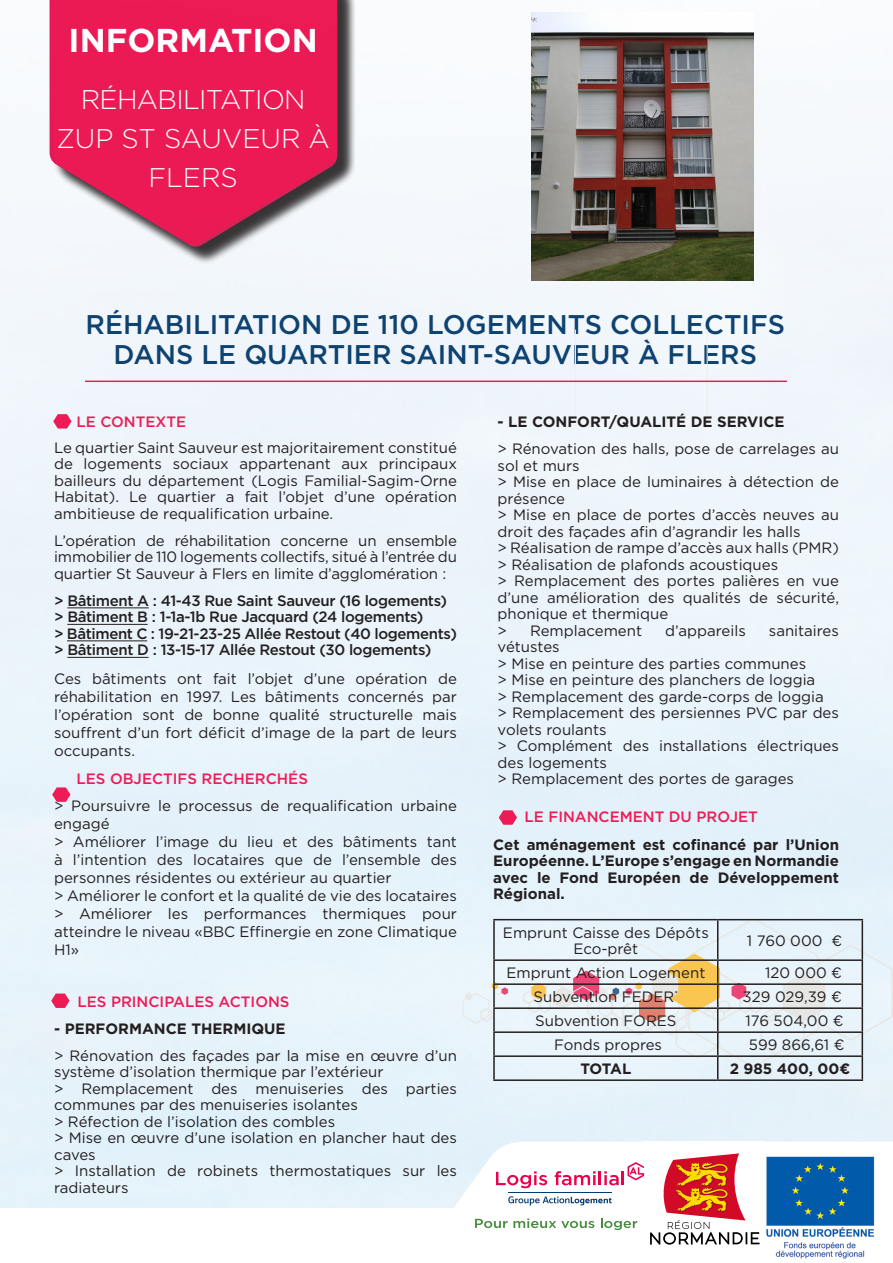
<style>
.page{position:relative;width:893px;height:1263px;background:#fff}
.page>*{position:absolute;margin:0;border:0;box-sizing:border-box;transform-origin:0 0}
.t1{font:700 33px "Gotham";color:#fff}
.t2{font:500 27px/30px "Gotham";color:#0e4270;text-align:center}
.t3{font:300 27px/39px "Gotham";letter-spacing:-.025em;color:#fff;text-align:center}
.t4{font:15px/16.5px "Gotham";color:#231f20}
.t5{font:700 15px/16.5px "Gotham";color:#231f20;text-align:justify}
.t6{font:500 15px "Gotham";letter-spacing:-.025em;color:#231f20}
.t7{font:500 15px "Gotham";color:#ed1b56}
</style>
<div class="page">
<img style="left:0;top:0;width:893px;height:1141px">
<div style="left:479px;top:917px;width:414px;height:151px;background:#e8f3fb"></div>
<svg style="left:462px;top:982px;width:46px;height:42px;background:#eaeff4"></svg>
<img style="left:531px;top:13px;width:222px;height:268px">
<svg style="left:0;top:1141px;width:893px;height:88px;fill:#e6f3fb"></svg>
<hr style="left:47px;top:1207px;width:2px;height:48px;background:#fff">
<div style="left:56px;top:0;width:300px;height:265px;background:#231f20;opacity:.75"></div>
<svg style="left:54px;top:0;width:283px;height:247px;background:#e43768"></svg>
<hr style="left:575px;top:330px;width:1px;height:89px;background:#edf4d4">
<hr style="left:67px;top:608px;width:82px;height:1px;background:#231f20">
<hr style="left:67px;top:624px;width:81px;height:1px;background:#231f20">
<hr style="left:67px;top:641px;width:80px;height:1px;background:#231f20">
<hr style="left:67px;top:657px;width:82px;height:1px;background:#231f20">
<hr style="left:493px;top:919px;width:225px;height:1px;background:#231f20">
<hr style="left:493px;top:920px;width:2px;height:39px;background:#231f20">
<hr style="left:718px;top:919px;width:145px;height:1px;background:#231f20">
<hr style="left:717px;top:920px;width:1px;height:39px;background:#231f20">
<hr style="left:862px;top:920px;width:1px;height:39px;background:#231f20">
<hr style="left:493px;top:959px;width:225px;height:2px;background:#231f20">
<hr style="left:493px;top:961px;width:2px;height:22px;background:#231f20">
<hr style="left:718px;top:959px;width:145px;height:2px;background:#231f20">
<hr style="left:493px;top:983px;width:225px;height:2px;background:#231f20">
<hr style="left:493px;top:985px;width:2px;height:22px;background:#231f20">
<hr style="left:718px;top:983px;width:145px;height:2px;background:#231f20">
<hr style="left:493px;top:1007px;width:225px;height:2px;background:#231f20">
<hr style="left:493px;top:1009px;width:2px;height:22px;background:#231f20">
<hr style="left:718px;top:1007px;width:145px;height:2px;background:#231f20">
<hr style="left:493px;top:1031px;width:225px;height:2px;background:#231f20">
<hr style="left:493px;top:1033px;width:2px;height:22px;background:#231f20">
<hr style="left:718px;top:1031px;width:145px;height:2px;background:#231f20">
<hr style="left:493px;top:1055px;width:225px;height:2px;background:#231f20">
<hr style="left:493px;top:1057px;width:2px;height:22px;background:#231f20">
<hr style="left:718px;top:1055px;width:145px;height:2px;background:#231f20">
<svg style="left:531px;top:943px;width:294px;height:136px;background:#dcdddd"></svg>
<svg style="left:862px;top:961px;width:1px;height:118px"></svg>
<hr style="left:493px;top:1079px;width:225px;height:2px;background:#231f20">
<hr style="left:718px;top:1079px;width:145px;height:2px;background:#231f20">
<svg style="left:53px;top:414px;width:18px;height:14px"></svg>
<svg style="left:51px;top:993px;width:18px;height:15px"></svg>
<svg style="left:499px;top:810px;width:18px;height:15px"></svg>
<svg style="left:475px;top:1218px;width:119px;height:10px"></svg>
<svg style="left:601px;top:1218px;width:36px;height:12px"></svg>
<hr style="left:707px;top:330px;width:1px;height:89px;background:#edf4d4">
<hr style="left:85px;top:381px;width:702px;height:1px;background:#ed1b56">
<svg style="left:52px;top:787px;width:18px;height:15px"></svg>
<img style="left:766px;top:1148px;width:113px;height:111px">
<div style="left:643px;top:1141px;width:123px;height:116px;background:#fff"></div>
<svg style="left:650px;top:1153px;width:109px;height:91px"></svg>
<svg style="left:496px;top:1171px;width:51px;height:17px"></svg>
<svg style="left:508px;top:1196px;width:104px;height:9px"></svg>
<hr style="left:508px;top:1192px;width:104px;height:1px;background:#003d71">
<svg style="left:555px;top:1162px;width:89px;height:23px"></svg>
<p class="t1" style="left:69px;top:19px;width:251px">INFORMATION</p>
<p class="t3" style="left:56px;top:80px;width:275px">RÉHABILITATION<br>ZUP ST SAUVEUR À<br>FLERS</p>
<p class="t2" style="left:85px;top:309px;width:701px">RÉHABILITATION DE 110 LOGEMENTS COLLECTIFS<br>DANS LE QUARTIER SAINT-SAUVEUR À FLERS</p>
<p class="t7" style="left:77px;top:412px;width:111px">LE CONTEXTE</p>
<p class="t4" style="left:54px;top:439px;width:404px;text-align:justify">Le quartier Saint Sauveur est majoritairement constitué de logements sociaux appartenant aux principaux bailleurs du département (Logis Familial-Sagim-Orne Habitat). Le quartier a fait l’objet d’une opération ambitieuse de requalification urbaine.</p>
<p class="t4" style="left:54px;top:532px;width:404px;text-align:justify">L’opération de réhabilitation concerne un ensemble immobilier de 110 logements collectifs, situé à l’entrée du quartier St Sauveur à Flers en limite d’agglomération :</p>
<p class="t6" style="left:54px;top:591px;width:395px">&gt; Bâtiment A : 41-43 Rue Saint Sauveur (16 logements)</p>
<p class="t6" style="left:54px;top:607px;width:371px">&gt; Bâtiment B : 1-1a-1b Rue Jacquard (24 logements)</p>
<p class="t6" style="left:54px;top:624px;width:404px">&gt; Bâtiment C : 19-21-23-25 Allée Restout (40 logements)</p>
<p class="t6" style="left:54px;top:640px;width:379px">&gt; Bâtiment D : 13-15-17 Allée Restout (30 logements)</p>
<p class="t4" style="left:54px;top:669px;width:404px;line-height:18px;text-align:justify">Ces bâtiments ont fait l’objet d’une opération de réhabilitation en 1997. Les bâtiments concernés par l’opération sont de bonne qualité structurelle mais souffrent d’un fort déficit d’image de la part de leurs occupants.</p>
<p class="t7" style="left:77px;top:769px;width:233px">LES OBJECTIFS RECHERCHÉS</p>
<p class="t4" style="left:54px;top:797px;width:404px;line-height:18px">&gt; Poursuivre le processus de requalification urbaine engagé</p>
<p class="t4" style="left:54px;top:833px;width:404px;line-height:18px;text-align:justify">&gt; Améliorer l’image du lieu et des bâtiments tant à l’intention des locataires que de l’ensemble des personnes résidentes ou extérieur au quartier</p>
<p class="t4" style="left:54px;top:887px;width:404px">&gt; Améliorer le confort et la qualité de vie des locataires</p>
<p class="t4" style="left:54px;top:905px;width:404px;line-height:18px;text-align:justify">&gt; Améliorer les performances thermiques pour atteindre le niveau «BBC Effinergie en zone Climatique H1»</p>
<p class="t7" style="left:78px;top:991px;width:213px">LES PRINCIPALES ACTIONS</p>
<p class="t5" style="left:54px;top:1020px;width:233px">- PERFORMANCE THERMIQUE</p>
<p class="t4" style="left:54px;top:1047px;width:404px">&gt; Rénovation des façades par la mise en œuvre d’un système d’isolation thermique par l’extérieur</p>
<p class="t4" style="left:54px;top:1080px;width:404px">&gt; Remplacement des menuiseries des parties communes par des menuiseries isolantes</p>
<p class="t4" style="left:54px;top:1113px;width:283px">&gt; Réfection de l’isolation des combles</p>
<p class="t4" style="left:54px;top:1129px;width:404px">&gt; Mise en œuvre d’une isolation en plancher haut des caves</p>
<p class="t4" style="left:54px;top:1162px;width:404px">&gt; Installation de robinets thermostatiques sur les radiateurs</p>
<p class="t5" style="left:498px;top:414px;width:289px">- LE CONFORT/QUALITÉ DE SERVICE</p>
<p class="t4" style="left:498px;top:440px;width:343px">&gt; Rénovation des halls, pose de carrelages au sol et murs</p>
<p class="t4" style="left:498px;top:473px;width:343px">&gt; Mise en place de luminaires à détection de présence</p>
<p class="t4" style="left:498px;top:506px;width:343px">&gt; Mise en place de portes d’accès neuves au droit des façades afin d’agrandir les halls</p>
<p class="t4" style="left:498px;top:539px;width:343px">&gt; Réalisation de rampe d’accès aux halls (PMR)</p>
<p class="t4" style="left:498px;top:556px;width:282px">&gt; Réalisation de plafonds acoustiques</p>
<p class="t4" style="left:498px;top:572px;width:343px;text-align:justify">&gt; Remplacement des portes palières en vue d’une amélioration des qualités de sécurité, phonique et thermique</p>
<p class="t4" style="left:498px;top:622px;width:146px">&gt; Remplacement</p>
<p class="t4" style="left:665px;top:622px;width:82px">d’appareils</p>
<p class="t4" style="left:769px;top:622px;width:72px">sanitaires</p>
<p class="t4" style="left:498px;top:638px;width:64px">vétustes</p>
<p class="t4" style="left:498px;top:655px;width:310px">&gt; Mise en peinture des parties communes</p>
<p class="t4" style="left:498px;top:671px;width:319px">&gt; Mise en peinture des planchers de loggia</p>
<p class="t4" style="left:498px;top:688px;width:328px">&gt; Remplacement des garde-corps de loggia</p>
<p class="t4" style="left:498px;top:704px;width:343px">&gt; Remplacement des persiennes PVC par des volets roulants</p>
<p class="t4" style="left:498px;top:737px;width:343px">&gt; Complément des installations électriques des logements</p>
<p class="t4" style="left:498px;top:770px;width:298px">&gt; Remplacement des portes de garages</p>
<p class="t7" style="left:525px;top:807px;width:235px">LE FINANCEMENT DU PROJET</p>
<p class="t5" style="left:493px;top:836px;width:347px">Cet aménagement est cofinancé par l’Union Européenne. L’Europe s’engage en Normandie avec le Fond Européen de Développement Régional.</p>
<p class="t4" style="left:503px;top:924px;width:207px;text-align:center">Emprunt Caisse des Dépôts<br>Eco-prêt</p>
<p class="t4" style="left:747px;top:932px;width:97px">1 760 000 €</p>
<p class="t4" style="left:506px;top:964px;width:200px">Emprunt Action Logement</p>
<p class="t4" style="left:765px;top:964px;width:79px">120 000 €</p>
<p class="t4" style="left:534px;top:988px;width:146px">Subvention FEDER<sup>*</sup></p>
<p class="t4" style="left:743px;top:988px;width:101px">329 029,39 €</p>
<p class="t4" style="left:535px;top:1012px;width:143px">Subvention FORES</p>
<p class="t4" style="left:745px;top:1012px;width:100px">176 504,00 €</p>
<p class="t4" style="left:554px;top:1036px;width:109px">Fonds propres</p>
<p class="t4" style="left:749px;top:1036px;width:97px">599 866,61 €</p>
<p class="t5" style="left:580px;top:1060px;width:53px">TOTAL</p>
<p class="t5" style="left:730px;top:1060px;width:122px">2 985 400, 00€</p>
</div>
